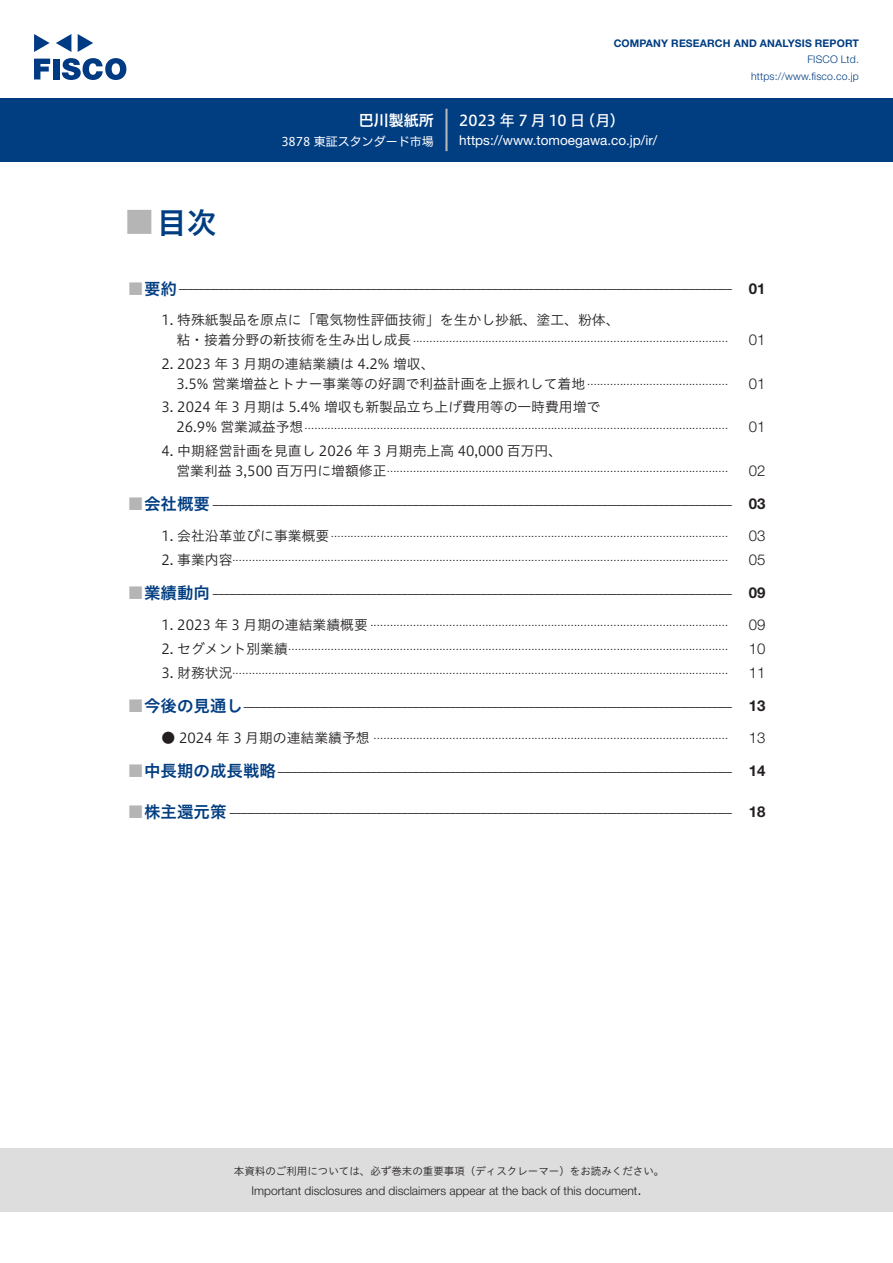
<style>
.page{position:relative;width:893px;height:1263px;background:#fff}
.page>*{position:absolute;margin:0;border:0;box-sizing:border-box;transform-origin:0 0}
.t1{font:30px "Hiragino UD Sans Std N W6";color:#003d81}
.t2{font:24px "Hiragino UD Sans Std W6";color:#b5b5b6}
.t3{font:16.5px "Hiragino UD Sans Std W6";color:#003d81}
.t4{font:300 15px "Helvetica Neue LT Std";color:#231f20}
.t5{font:15px "Hiragino UD Sans F Std N W5";letter-spacing:.005em;color:#fff}
.t6{font:700 15px "Helvetica Neue LT Std";color:#231f20}
.t7{font:15px "Hiragino UD Sans F Std N W6";color:#fff}
.t8{font:13.8px "Hiragino UD Sans Std W3";color:#231f20}
.t9{font:13.5px "Helvetica Neue LT Std";color:#fff}
.t10{font:12px "Hiragino UD Sans Std W3";color:#231f20}
.t11{font:300 12px "Helvetica Neue LT Std";color:#231f20}
.t12{font:12px "Hiragino UD Sans F Std N W4";color:#fff}
.t13{font:10.5px "Hiragino UD Sans Std W3";color:#231f20}
.t14{font:700 10.5px "Helvetica Neue LT Std";letter-spacing:.015em;color:#003d81}
.t15{font:300 10.5px/16.5px "Helvetica Neue LT Std";letter-spacing:.015em;color:#003d81;text-align:right}
.t16{font:9px "Hiragino UD Sans Std W3";color:#231f20}
.s1{color:#b5b5b6}
</style>
<div class="page">
<div style="left:0;top:1148px;width:893px;height:64px;background:#ddd"></div>
<svg style="left:34px;top:59px;width:16px;height:20px"></svg>
<div style="left:53px;top:59px;width:6px;height:20px;background:#003a83"></div>
<svg style="left:62px;top:58px;width:64px;height:22px"></svg>
<svg style="left:34px;top:34px;width:16px;height:18px"></svg>
<svg style="left:78px;top:34px;width:15px;height:18px"></svg>
<svg style="left:56px;top:34px;width:15px;height:18px"></svg>
<div style="left:0;top:98px;width:893px;height:64px;background:#003d81"></div>
<hr style="left:445px;top:109px;width:3px;height:42px;background:#b5b5b6">
<h2 class="t2" style="left:128px;top:204px;width:25px">█</h2>
<h1 class="t1" style="left:157px;top:199px;width:61px">目次</h1>
<h3 class="t7" style="left:359px;top:109px;width:77px">巴川製紙所</h3>
<h3 class="t12" style="left:281px;top:132px;width:154px">3878 東証スタンダード市場</h3>
<p class="t14" style="left:614px;top:37px;width:247px">COMPANY RESEARCH AND ANALYSIS REPORT</p>
<p class="t15" style="left:751px;top:51px;width:109px">FISCO Ltd. https://www.fisco.co j p.</p>
<h3 class="t5" style="left:580px;top:109px;width:46px">（月(</h3>
<h3 class="t5" style="left:459px;top:109px;width:127px">2023 年 7 月 10 日</h3>
<h3 class="t9" style="left:459px;top:132px;width:200px">https://www.tomoegawa. c o j p. /i r/</h3>
<h3 class="t3" style="left:128px;top:276px;width:51px"><span class="s1">■</span>要約</h3>
<h3 class="t8" style="left:162px;top:310px;width:459px">1. 特殊紙製品を原点に「電気物性評価技術」を生かし抄紙、塗工、粉体、</h3>
<h3 class="t10" style="left:177px;top:280px;width:557px">-----------------------------------------------------------------------------------------------------------------------------------------------------------------------------------------------------</h3>
<h3 class="t8" style="left:176px;top:330px;width:236px">粘・接着分野の新技術を生み出し成長</h3>
<h3 class="t8" style="left:162px;top:353px;width:274px">2. 2023 年 3 月期の連結業績は 4.2% 増収、</h3>
<p class="t16" style="left:413px;top:332px;width:316px">................................................................................................</p>
<h3 class="t8" style="left:176px;top:373px;width:410px">3.5% 営業増益とトナー事業等の好調で利益計画を上振れして着地</h3>
<h3 class="t8" style="left:162px;top:397px;width:440px">3. 2024 年 3 月期は 5.4% 増収も新製品立ち上げ費用等の一時費用増で</h3>
<p class="t16" style="left:587px;top:375px;width:142px">...........................................</p>
<h3 class="t8" style="left:176px;top:417px;width:128px">26.9% 営業減益予想</h3>
<h3 class="t8" style="left:162px;top:440px;width:402px">4. 中期経営計画を見直し 2026 年 3 月期売上高 40,000 百万円、</h3>
<p class="t16" style="left:305px;top:419px;width:424px">.................................................................................................................................</p>
<h3 class="t8" style="left:176px;top:460px;width:212px">営業利益 3,500 百万円に増額修正</h3>
<p class="t16" style="left:387px;top:462px;width:342px">........................................................................................................</p>
<h3 class="t3" style="left:128px;top:491px;width:84px"><span class="s1">■</span>会社概要</h3>
<h3 class="t10" style="left:210px;top:495px;width:524px">-----------------------------------------------------------------------------------------------------------------------------------------------------------------------------------------</h3>
<h3 class="t8" style="left:162px;top:525px;width:169px">1. 会社沿革並びに事業概要</h3>
<p class="t16" style="left:331px;top:527px;width:398px">.........................................................................................................................</p>
<h3 class="t8" style="left:162px;top:549px;width:73px">2. 事業内容</h3>
<p class="t16" style="left:233px;top:551px;width:497px">.......................................................................................................................................................</p>
<h3 class="t3" style="left:128px;top:580px;width:84px"><span class="s1">■</span>業績動向</h3>
<h3 class="t10" style="left:210px;top:584px;width:524px">-----------------------------------------------------------------------------------------------------------------------------------------------------------------------------------------</h3>
<h3 class="t8" style="left:162px;top:614px;width:208px">1. 2023 年 3 月期の連結業績概要</h3>
<p class="t16" style="left:371px;top:616px;width:359px">.............................................................................................................</p>
<h3 class="t8" style="left:162px;top:638px;width:128px">2. セグメント別業績</h3>
<p class="t16" style="left:289px;top:640px;width:441px">......................................................................................................................................</p>
<h3 class="t8" style="left:162px;top:662px;width:73px">3. 財務状況</h3>
<p class="t16" style="left:233px;top:664px;width:497px">.......................................................................................................................................................</p>
<h3 class="t3" style="left:128px;top:693px;width:117px"><span class="s1">■</span>今後の見通し</h3>
<h3 class="t10" style="left:243px;top:697px;width:491px">------------------------------------------------------------------------------------------------------------------------------------------------------------------------------</h3>
<h3 class="t8" style="left:162px;top:727px;width:210px">● 2024 年 3 月期の連結業績予想</h3>
<p class="t16" style="left:374px;top:729px;width:355px">............................................................................................................</p>
<h3 class="t3" style="left:128px;top:758px;width:150px"><span class="s1">■</span>中長期の成長戦略</h3>
<h3 class="t10" style="left:276px;top:762px;width:458px">------------------------------------------------------------------------------------------------------------------------------------------------------------------</h3>
<h3 class="t3" style="left:128px;top:799px;width:101px"><span class="s1">■</span>株主還元策</h3>
<h3 class="t10" style="left:227px;top:803px;width:508px">-----------------------------------------------------------------------------------------------------------------------------------------------------------------------------------</h3>
<h3 class="t6" style="left:749px;top:279px;width:18px">01</h3>
<h3 class="t4" style="left:749px;top:331px;width:18px">01</h3>
<h3 class="t4" style="left:749px;top:374px;width:18px">01</h3>
<h3 class="t4" style="left:749px;top:418px;width:18px">01</h3>
<h3 class="t4" style="left:749px;top:461px;width:18px">02</h3>
<h3 class="t6" style="left:749px;top:494px;width:18px">03</h3>
<h3 class="t4" style="left:749px;top:526px;width:18px">03</h3>
<h3 class="t4" style="left:749px;top:550px;width:18px">05</h3>
<h3 class="t6" style="left:749px;top:583px;width:18px">09</h3>
<h3 class="t4" style="left:749px;top:615px;width:18px">09</h3>
<h3 class="t4" style="left:749px;top:639px;width:18px">10</h3>
<h3 class="t4" style="left:749px;top:663px;width:18px">11</h3>
<h3 class="t6" style="left:749px;top:696px;width:18px">13</h3>
<h3 class="t4" style="left:749px;top:728px;width:18px">13</h3>
<h3 class="t6" style="left:749px;top:761px;width:18px">14</h3>
<h3 class="t6" style="left:749px;top:802px;width:18px">18</h3>
<p class="t13" style="left:234px;top:1163px;width:432px">本資料のご利用については、必ず巻末の重要事項（ディスクレーマー）をお読みください。</p>
<h3 class="t4" style="left:637px;top:1180px;width:6px">.</h3>
<h3 class="t11" style="left:251px;top:1183px;width:387px">Important disclosures and disclaimers appear at the back of this document</h3>
</div>
